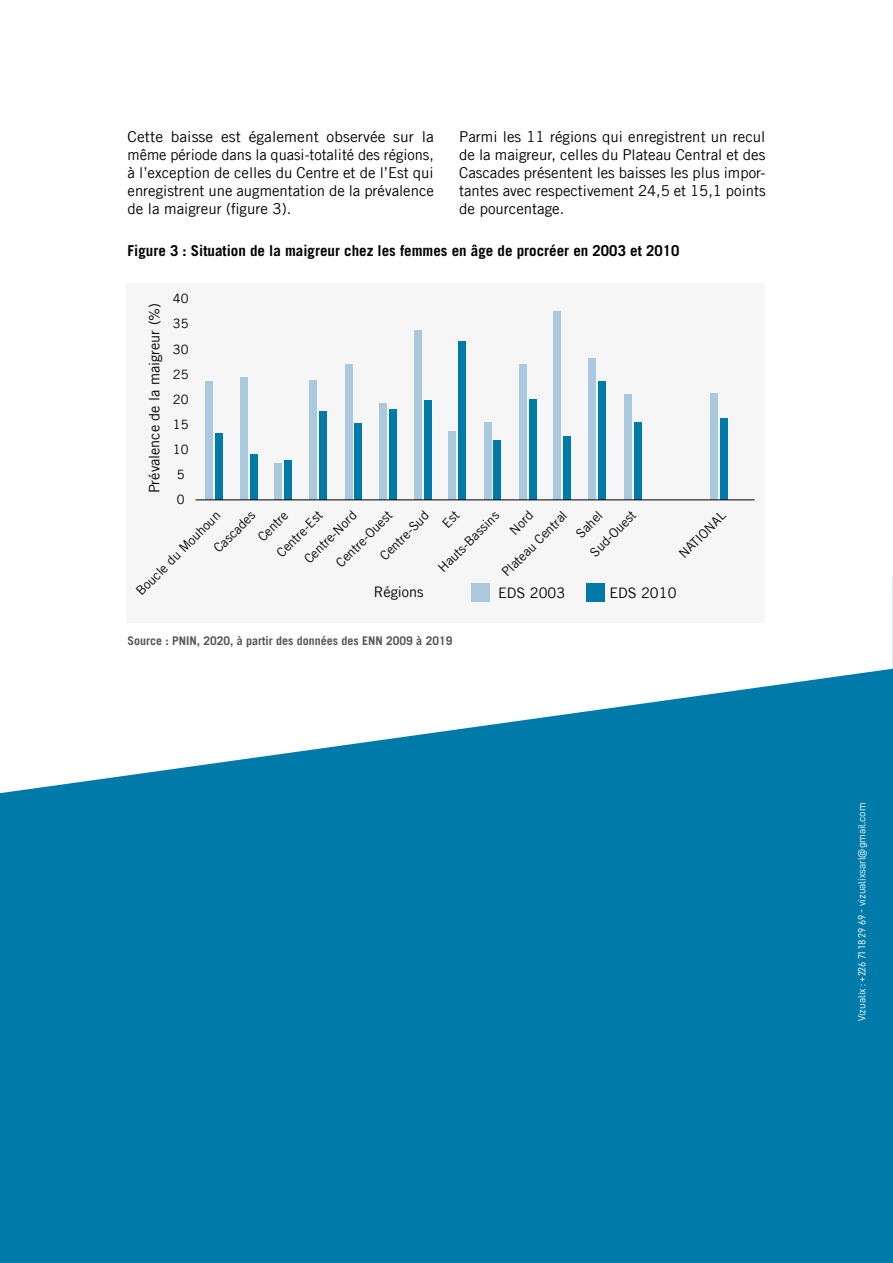
<style>
.page{position:relative;width:893px;height:1263px;background:#fff}
.page>*{position:absolute;margin:0;border:0;box-sizing:border-box;transform-origin:0 0}
.t1{font:15px/18px "Trade Gothic LT Com";color:#000;text-align:justify}
.t2{font:700 15px "Trade Gothic LT Com";color:#000}
.t3{font:14.4px "Trade Gothic LT Com";color:#000}
.t4{font:12.9px/25px "Trade Gothic LT Com";color:#000}
.t5{font:700 12px "Trade Gothic LT Com";color:#575757}
.t6{font:10.5px "D DIN";color:#fff}
</style>
<div class="page">
<svg style="left:0;top:669px;width:893px;height:594px;background:#1a88b1"></svg>
<hr style="left:892px;top:576px;width:1px;height:463px;background:#007ba9">
<div style="left:126px;top:283px;width:639px;height:339px;background:#f6f6f6"></div>
<div style="left:205px;top:382px;width:7px;height:118px;background:#aac8de"></div>
<div style="left:240px;top:377px;width:8px;height:123px;background:#aac8de"></div>
<div style="left:274px;top:463px;width:8px;height:37px;background:#aac8de"></div>
<div style="left:379px;top:403px;width:7px;height:97px;background:#aac8de"></div>
<div style="left:414px;top:330px;width:8px;height:170px;background:#aac8de"></div>
<div style="left:448px;top:432px;width:8px;height:68px;background:#aac8de"></div>
<div style="left:484px;top:422px;width:7px;height:78px;background:#aac8de"></div>
<div style="left:519px;top:365px;width:8px;height:135px;background:#aac8de"></div>
<div style="left:553px;top:312px;width:8px;height:188px;background:#aac8de"></div>
<div style="left:589px;top:359px;width:7px;height:141px;background:#aac8de"></div>
<div style="left:624px;top:395px;width:8px;height:105px;background:#aac8de"></div>
<div style="left:710px;top:393px;width:8px;height:107px;background:#aac8de"></div>
<div style="left:345px;top:365px;width:7px;height:135px;background:#aac8de"></div>
<div style="left:309px;top:380px;width:8px;height:120px;background:#aac8de"></div>
<div style="left:215px;top:433px;width:7px;height:67px;background:#007ba9"></div>
<div style="left:250px;top:454px;width:7px;height:46px;background:#007ba9"></div>
<div style="left:284px;top:460px;width:8px;height:40px;background:#007ba9"></div>
<div style="left:389px;top:409px;width:7px;height:91px;background:#007ba9"></div>
<div style="left:424px;top:400px;width:8px;height:100px;background:#007ba9"></div>
<div style="left:458px;top:342px;width:8px;height:158px;background:#007ba9"></div>
<div style="left:494px;top:440px;width:7px;height:60px;background:#007ba9"></div>
<div style="left:529px;top:399px;width:7px;height:101px;background:#007ba9"></div>
<div style="left:563px;top:436px;width:8px;height:64px;background:#007ba9"></div>
<div style="left:598px;top:382px;width:8px;height:118px;background:#007ba9"></div>
<div style="left:634px;top:422px;width:7px;height:78px;background:#007ba9"></div>
<div style="left:720px;top:419px;width:8px;height:81px;background:#007ba9"></div>
<div style="left:355px;top:423px;width:7px;height:77px;background:#007ba9"></div>
<div style="left:319px;top:412px;width:8px;height:88px;background:#007ba9"></div>
<hr style="left:195px;top:500px;width:560px;height:1px;background:#000">
<div style="left:471px;top:583px;width:18px;height:19px;background:#aac8de"></div>
<div style="left:586px;top:583px;width:19px;height:19px;background:#007ba9"></div>
<p class="t1" style="left:128px;top:127px;width:308px">Cette baisse est également observée sur la même période dans la quasi-totalité des régions, à l’exception de celles du Centre et de l’Est qui enregistrent une augmentation de la prévalence de la maigreur (figure 3).</p>
<p class="t1" style="left:459px;top:127px;width:308px">Parmi les 11 régions qui enregistrent un recul de la maigreur, celles du Plateau Central et des Cascades présentent les baisses les plus impor&shy;tantes avec respectivement 24,5 et 15,1 points de pourcentage.</p>
<p class="t2" style="left:128px;top:241px;width:553px">Figure 3 : Situation de la maigreur chez les femmes en âge de procréer en 2003 et 2010</p>
<p class="t3" style="left:146px;top:493px;width:192px;rotate:-90deg">Prévalence de la maigreur (%)</p>
<p class="t4" style="left:173px;top:286px;width:17px;text-align:center">40<br>35<br>30<br>25<br>20<br>15<br>10<br>5<br>0</p>
<p class="t4" style="left:190px;top:524px;width:54px;line-height:24.6px;text-indent:-85px;rotate:-45deg">Boucle du Mouhoun<br>Cascades</p>
<p class="t4" style="left:251px;top:530px;width:38px;rotate:-45deg">Centre</p>
<p class="t4" style="left:373px;top:549px;width:64px;rotate:-45deg">Centre-Sud</p>
<p class="t4" style="left:410px;top:540px;width:82px;line-height:28.2px;text-align:center;rotate:-45deg">Est<br>Hauts-Bassins</p>
<p class="t4" style="left:479px;top:549px;width:88px;line-height:23.9px;text-indent:35px;rotate:-45deg">Nord<br>Plateau Central</p>
<p class="t4" style="left:567px;top:529px;width:60px;line-height:23.5px;rotate:-45deg">Sahel<br>Sud-Ouest</p>
<p class="t4" style="left:672px;top:547px;width:62px;rotate:-45deg">NATIONAL</p>
<p class="t3" style="left:374px;top:583px;width:51px">Régions</p>
<p class="t3" style="left:498px;top:584px;width:69px">EDS 2003</p>
<p class="t3" style="left:609px;top:584px;width:69px">EDS 2010</p>
<p class="t4" style="left:270px;top:546px;width:60px;rotate:-45deg">Centre-Est</p>
<p class="t4" style="left:329px;top:556px;width:74px;rotate:-45deg">Centre-Ouest</p>
<p class="t4" style="left:297px;top:552px;width:69px;rotate:-45deg">Centre-Nord</p>
<p class="t5" style="left:128px;top:634px;width:326px">Source : PNIN, 2020, à partir des données des ENN 2009 à 2019</p>
<p class="t6" style="left:856px;top:1021px;width:220px;rotate:-90deg">Vizualix : +226 71 18 29 69 - vizualixsarl@gmail.com</p>
</div>
